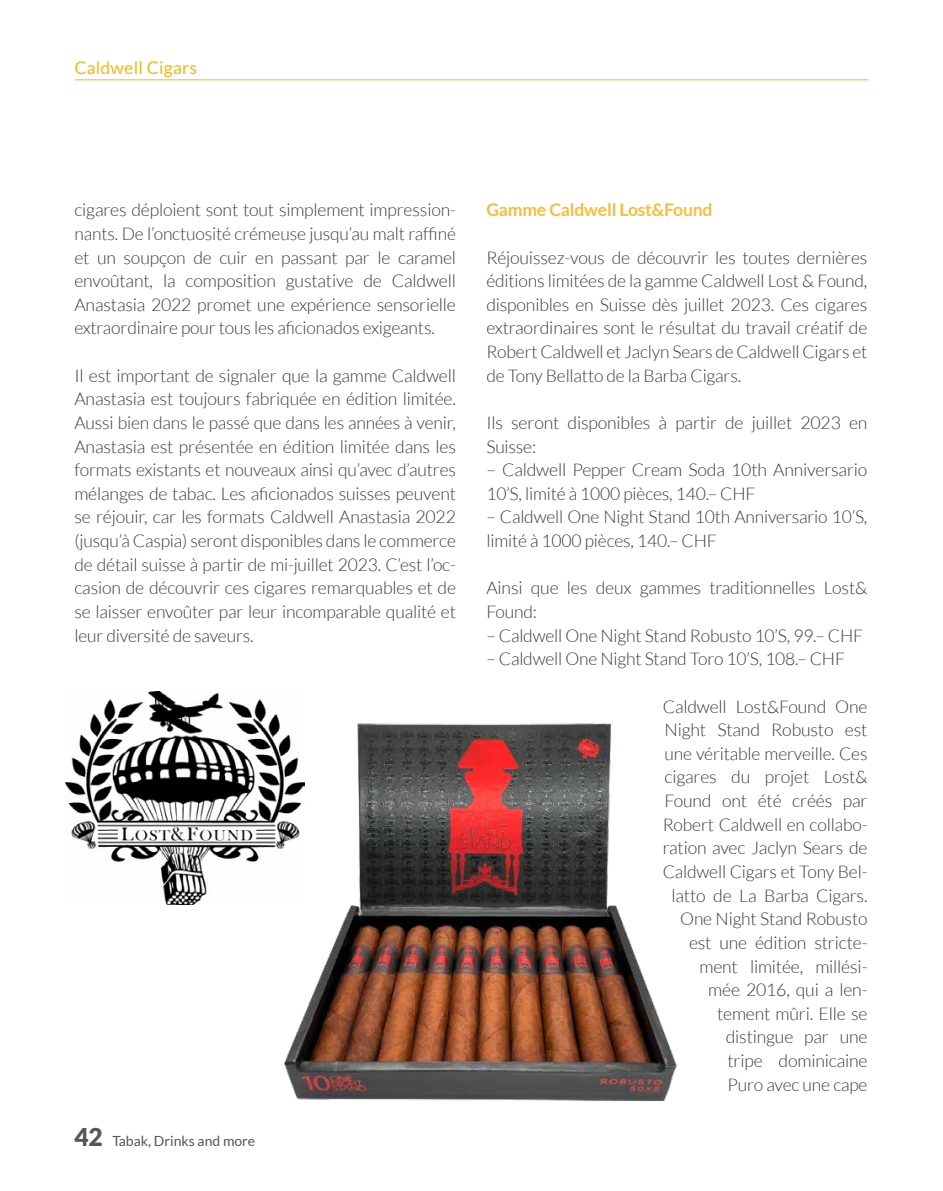
<style>
.page{position:relative;width:943px;height:1191px;background:#fff}
.page>*{position:absolute;margin:0;border:0;box-sizing:border-box;transform-origin:0 0}
.t1{font:300 17.5px/23.6px "Lato";letter-spacing:-.01em;color:#3a3a39}
.t2{font:700 17.5px "Lato";letter-spacing:-.01em;color:#fbbc3b}
.t3{font:17.5px "Lato";letter-spacing:.015em;color:#fab518}
.t4{font:14px "Lato";color:#565655}
.s1{font-weight:900;font-size:24.5px}
</style>
<div class="page">
<hr style="left:74px;top:79px;width:794px;height:1px;background:#fab518">
<img style="left:284px;top:723px;width:393px;height:379px">
<img style="left:66px;top:691px;width:239px;height:213px">
<p class="t3" style="left:74px;top:58px;width:124px">Caldwell Cigars</p>
<p class="t1" style="left:74px;top:198px;width:383px;text-align:justify">cigares déploient sont tout simplement impression&shy;nants. De l’onctuosité crémeuse jusqu’au malt raffiné et un soupçon de cuir en passant par le caramel envoûtant, la composition gustative de Caldwell Anastasia 2022 promet une expérience sensorielle extraordinaire pour tous les aficionados exigeants.</p>
<p class="t1" style="left:74px;top:364px;width:383px;text-align:justify">Il est important de signaler que la gamme Caldwell Anastasia est toujours fabriquée en édition limitée.<br>Aussi bien dans le passé que dans les années à venir, Anastasia est présentée en édition limitée dans les formats existants et nouveaux ainsi qu’avec d’autres mélanges de tabac. Les aficionados suisses peuvent se réjouir, car les formats Caldwell Anastasia 2022 (jusqu’à Caspia) seront disponibles dans le commerce de détail suisse à partir de mi-juillet 2023. C’est l’oc&shy;casion de découvrir ces cigares remarquables et de se laisser envoûter par leur incomparable qualité et leur diversité de saveurs.</p>
<p class="t4" style="left:74px;top:1133px;width:182px"><span class="s1">42</span> Tabak, Drinks and more</p>
<p class="t2" style="left:486px;top:200px;width:228px">Gamme Caldwell Lost&amp;Found</p>
<p class="t1" style="left:486px;top:245px;width:382px;text-align:justify">Réjouissez-vous de découvrir les toutes dernières éditions limitées de la gamme Caldwell Lost &amp; Found, disponibles en Suisse dès juillet 2023. Ces cigares extraordinaires sont le résultat du travail créatif de Robert Caldwell et Jaclyn Sears de Caldwell Cigars et de Tony Bellatto de la Barba Cigars.</p>
<p class="t1" style="left:486px;top:411px;width:382px">Ils seront disponibles à partir de juillet 2023 en<br>Suisse:</p>
<p class="t1" style="left:486px;top:458px;width:382px">– Caldwell Pepper Cream Soda 10th Anniversario<br>10’S, limité à 1000 pièces, 140.– CHF</p>
<p class="t1" style="left:486px;top:505px;width:382px">– Caldwell One Night Stand 10th Anniversario 10’S, limité à 1000 pièces, 140.– CHF</p>
<p class="t1" style="left:486px;top:576px;width:382px">Ainsi que les deux gammes traditionnelles Lost&amp;<br>Found:</p>
<p class="t1" style="left:486px;top:623px;width:378px">– Caldwell One Night Stand Robusto 10’S, 99.– CHF</p>
<p class="t1" style="left:486px;top:647px;width:360px">– Caldwell One Night Stand Toro 10’S, 108.– CHF</p>
<p class="t1" style="left:662px;top:694px;width:206px;text-align:right">Caldwell Lost&amp;Found One<br>Night Stand Robusto est une véritable merveille. Ces cigares du projet Lost&amp;<br>Found ont été créés par<br>Robert Caldwell en collabo&shy;ration avec Jaclyn Sears de<br>Caldwell Cigars et Tony Bel&shy;latto de La Barba Cigars.<br>One Night Stand Robusto est une édition stricte&shy;ment limitée, millési-<br>mée 2016, qui a len&shy;tement mûri. Elle se distingue par une<br>tripe dominicaine<br>Puro avec une cape</p>
</div>
